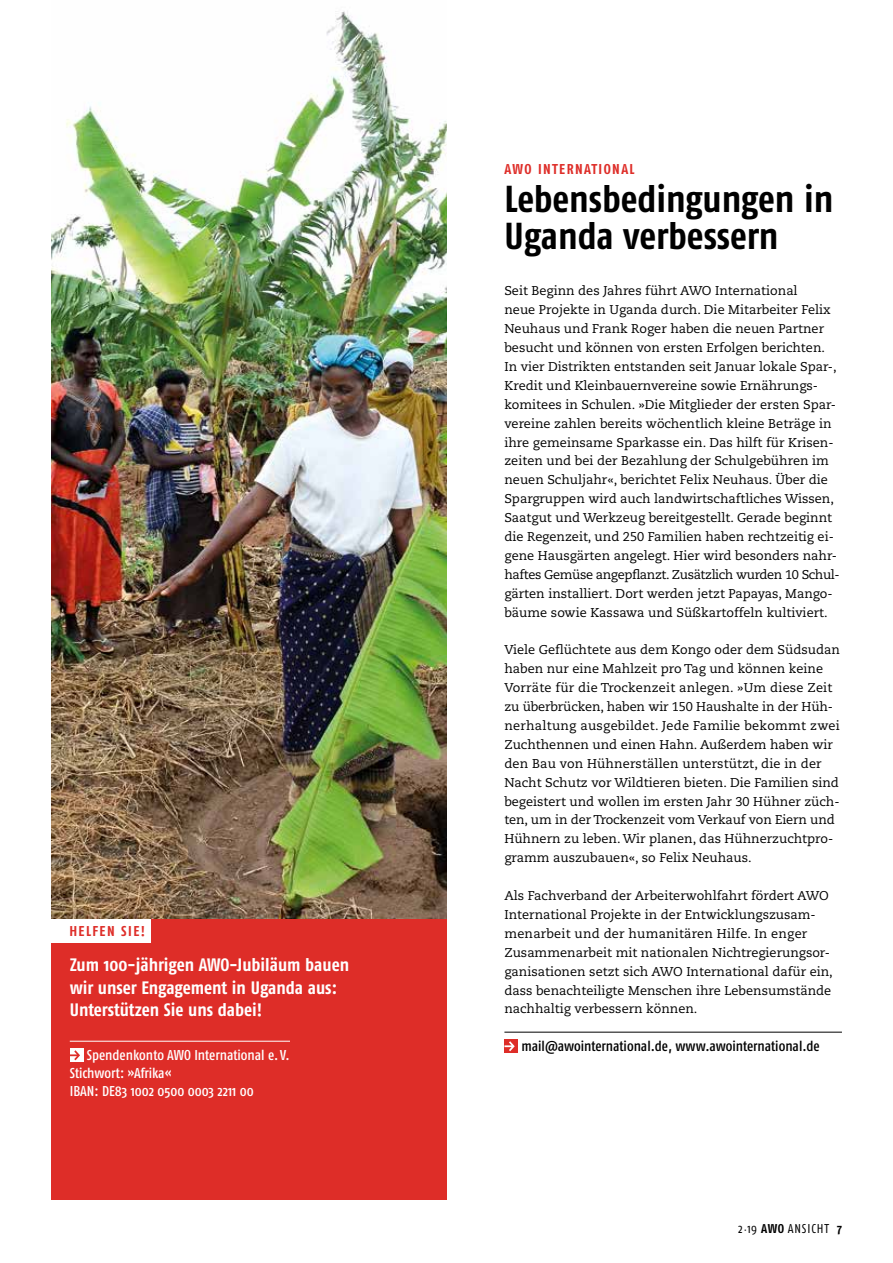
<style>
.page{position:relative;width:893px;height:1263px;background:#fff}
.page>*{position:absolute;margin:0;border:0;box-sizing:border-box;transform-origin:0 0}
.t1{font:700 37.5px/37.5px "Fago Co";letter-spacing:-.005em;color:#000}
.t2{font:700 18px/22.5px "Fago Co";color:#fff}
.t3{font:14.25px/18px "Fago Co Med";color:#fff}
.t4{font:14.25px "Fago Co Med";letter-spacing:-.005em;color:#000}
.t5{font:700 14.25px "Fago Co";letter-spacing:.1em;color:#de2d28}
.t6{font:12.75px/18.9px "Caecilia";color:#000}
.t7{font:12.75px "Fago Co";letter-spacing:.07em;color:#000}
.s1{font-size:7.5px}
.s2{font-weight:700}
</style>
<div class="page">
<img style="left:51px;top:11px;width:395px;height:908px">
<div style="left:51px;top:919px;width:395px;height:280px;background:#de2d28"></div>
<hr style="left:504px;top:1032px;width:338px;height:1px;background:#000">
<div style="left:504px;top:1039px;width:14px;height:14px;background:#de2d28"></div>
<svg style="left:504px;top:1041px;width:11px;height:10px"></svg>
<div style="left:43px;top:919px;width:108px;height:23px;background:#fff"></div>
<hr style="left:70px;top:1041px;width:220px;height:1px;background:#fff">
<div style="left:70px;top:1048px;width:13px;height:14px;background:#fff"></div>
<svg style="left:70px;top:1050px;width:10px;height:10px"></svg>
<p class="t5" style="left:69px;top:923px;width:77px">HELFEN SIE!</p>
<h2 class="t2" style="left:70px;top:953px;width:281px">Zum 100-jährigen AWO-Jubiläum bauen wir unser Engagement in Uganda aus:<br>Unterstützen Sie uns dabei!</h2>
<p class="t3" style="left:70px;top:1046px;width:221px;text-indent:17px">Spendenkonto AWO International e. V.<br>Stichwort: »Afrika«<br>IBAN: DE83 1002 0500 0003 2211 00</p>
<p class="t5" style="left:504px;top:161px;width:132px">AWO INTERNATIONAL</p>
<h1 class="t1" style="left:504px;top:179px;width:331px">Lebensbedingungen in<br>Uganda verbessern</h1>
<p class="t6" style="left:504px;top:282px;width:337px">Seit Beginn des Jahres führt AWO International<br>neue Projekte in Uganda durch. Die Mitarbeiter Felix Neuhaus und Frank Roger haben die neuen Partner besucht und können von ersten Erfolgen berichten.<br>In vier Distrikten entstanden seit Januar lokale Spar-, Kredit und Kleinbauernvereine sowie Ernährungs&shy;komitees in Schulen. »Die Mitglieder der ersten Spar&shy;vereine zahlen bereits wöchentlich kleine Beträge in ihre gemeinsame Sparkasse ein. Das hilft für Krisen&shy;zeiten und bei der Bezahlung der Schulgebühren im neuen Schuljahr«, berichtet Felix Neuhaus. Über die Spargruppen wird auch landwirtschaftliches Wissen, Saatgut und Werkzeug bereitgestellt. Gerade beginnt die Regenzeit, und 250 Familien haben rechtzeitig ei&shy;gene Hausgärten angelegt. Hier wird besonders nahr&shy;haftes Gemüse angepflanzt. Zusätzlich wurden 10 Schul&shy;gärten installiert. Dort werden jetzt Papayas, Mango&shy;bäume sowie Kassawa und Süßkartoffeln kultiviert.</p>
<p class="t6" style="left:504px;top:641px;width:337px">Viele Geflüchtete aus dem Kongo oder dem Südsudan haben nur eine Mahlzeit pro Tag und können keine Vorräte für die Trockenzeit anlegen. »Um diese Zeit zu überbrücken, haben wir 150 Haushalte in der Hüh&shy;nerhaltung ausgebildet. Jede Familie bekommt zwei Zuchthennen und einen Hahn. Außerdem haben wir den Bau von Hühnerställen unterstützt, die in der Nacht Schutz vor Wildtieren bieten. Die Familien sind begeistert und wollen im ersten Jahr 30 Hühner züch&shy;ten, um in der Trockenzeit vom Verkauf von Eiern und Hühnern zu leben. Wir planen, das Hühnerzuchtpro&shy;gramm auszubauen«, so Felix Neuhaus.</p>
<p class="t6" style="left:504px;top:886px;width:330px">Als Fachverband der Arbeiterwohlfahrt fördert AWO International Projekte in der Entwicklungszusam&shy;menarbeit und der humanitären Hilfe. In enger Zusammenarbeit mit nationalen Nichtregierungsor&shy;ganisationen setzt sich AWO International dafür ein, dass benachteiligte Menschen ihre Lebensumstände nachhaltig verbessern können.</p>
<p class="t4" style="left:521px;top:1038px;width:300px">mail@awointernational.de, www.awointernational.de</p>
<p class="t7" style="left:738px;top:1221px;width:105px">2<span class="s1">•</span>19 <span class="s2">AWO</span> ANSICHT <span class="s2">7</span></p>
</div>
